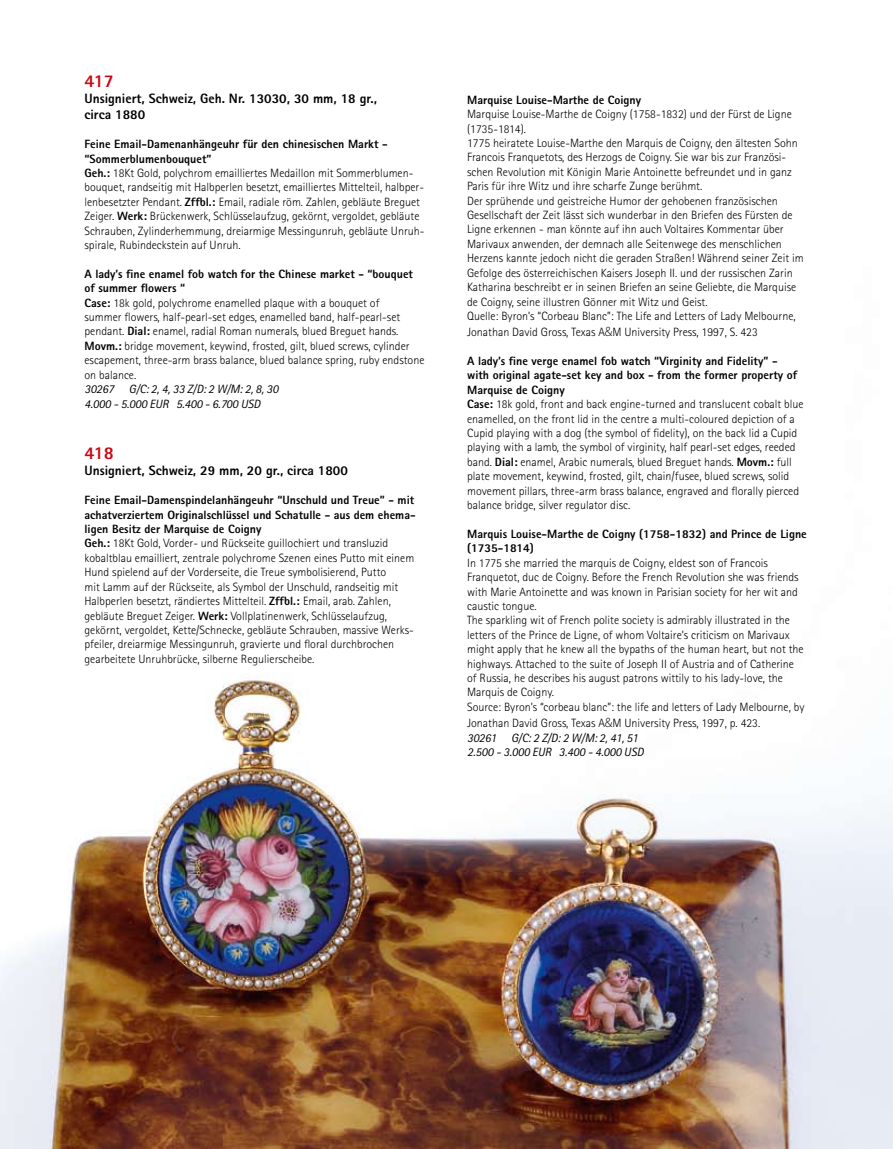
<style>
.page{position:relative;width:893px;height:1149px;background:#fff}
.page>*{position:absolute;margin:0;border:0;box-sizing:border-box;transform-origin:0 0}
.t1{font:800 18px "Rotis Sans Serif";letter-spacing:-.02em;color:#cc0615}
.t2{font:800 13.5px/16.2px "Rotis Sans Serif";color:#000}
.t3{font:300 12px/14.4px "Rotis Sans Serif";color:#000}
.t4{font:italic 12px/14.4px "Rotis Sans Serif";color:#000}
.t5{font:800 12px/14.4px "Rotis Sans Serif";color:#000}
.s1{font-weight:800}
.s2{font-family:"Myriad Pro";font-size:13.5px}
.s3{font-weight:300;font-style:normal}
.s4{font-family:"Myriad Pro";font-weight:300;font-style:normal;font-size:13.5px}
</style>
<div class="page">
<img style="left:0;top:674px;width:893px;height:474px">
<h1 class="t1" style="left:84px;top:69px;width:31px">417</h1>
<p class="t2" style="left:84px;top:90px;width:294px">Unsigniert, Schweiz, Geh. Nr. 13030, 30 mm, 18 gr., circa 1880</p>
<p class="t3" style="left:84px;top:137px;width:341px"><span class="s1">Feine Email-Damenanhängeuhr für den chinesischen Markt - “Sommerblumenbouquet”<br>Geh.:</span> 18Kt Gold, polychrom emailliertes Medaillon mit Sommerblumen&shy;bouquet, randseitig mit Halbperlen besetzt, emailliertes Mittelteil, halbper&shy;lenbesetzter Pendant. <span class="s1">Zffbl.:</span> Email, radiale röm. Zahlen, gebläute Breguet Zeiger. <span class="s1">Werk:</span> Brückenwerk, Schlüsselaufzug, gekörnt, vergoldet, gebläute Schrauben, Zylinderhemmung, dreiarmige Messingunruh, gebläute Unruh&shy;spirale, Rubindeckstein auf Unruh.</p>
<p class="t3" style="left:84px;top:266px;width:341px"><span class="s1">A lady’s fine enamel fob watch for the Chinese market - “bouquet of summer flowers “<br>Case:</span> 18k gold, polychrome enamelled plaque with a bouquet of<br>summer flowers, half-pearl-set edges, enamelled band, half-pearl-set pendant. <span class="s1">Dial:</span> enamel, radial Roman numerals, blued Breguet hands.<br><span class="s1">Movm.:</span> bridge movement, keywind, frosted, gilt, blued screws, cylinder escapement, three-arm brass balance, blued balance spring, ruby endstone on balance.</p>
<p class="t4" style="left:84px;top:382px;width:196px">30267 G/C: 2, 4, 33 Z/D: 2 W/M: 2, 8, 30<br>4.000 - 5.000 EUR 5.400 - 6.700 USD</p>
<h1 class="t1" style="left:84px;top:441px;width:31px">418</h1>
<p class="t2" style="left:84px;top:462px;width:265px">Unsigniert, Schweiz, 29 mm, 20 gr., circa 1800</p>
<p class="t3" style="left:84px;top:493px;width:333px"><span class="s1">Feine Email-Damenspindelanhängeuhr “Unschuld und Treue” - mit achatverziertem Originalschlüssel und Schatulle - aus dem ehema&shy;ligen Besitz der Marquise de Coigny<br>Geh.:</span> 18Kt Gold, Vorder- und Rückseite guillochiert und transluzid kobaltblau emailliert, zentrale polychrome Szenen eines Putto mit einem Hund spielend auf der Vorderseite, die Treue symbolisierend, Putto<br>mit Lamm auf der Rückseite, als Symbol der Unschuld, randseitig mit Halbperlen besetzt, rändiertes Mittelteil. <span class="s1">Zffbl.:</span> Email, arab. Zahlen, gebläute Breguet Zeiger. <span class="s1">Werk:</span> Vollplatinenwerk, Schlüsselaufzug, gekörnt, vergoldet, Kette/Schnecke, gebläute Schrauben, massive Werks&shy;pfeiler, dreiarmige Messingunruh, gravierte und floral durchbrochen gearbeitete Unruhbrücke, silberne Regulierscheibe.</p>
<p class="t5" style="left:467px;top:92px;width:175px">Marquise Louise-Marthe de Coigny</p>
<p class="t3" style="left:467px;top:107px;width:338px">Marquise Louise-Marthe de Coigny (1758-1832) und der Fürst de Ligne (1735-1814).<br>1775 heiratete Louise-Marthe den Marquis de Coigny, den ältesten Sohn Francois Franquetots, des Herzogs de Coigny. Sie war bis zur Französi&shy;schen Revolution mit Königin Marie Antoinette befreundet und in ganz Paris für ihre Witz und ihre scharfe Zunge berühmt.<br>Der sprühende und geistreiche Humor der gehobenen französischen Gesellschaft der Zeit lässt sich wunderbar in den Briefen des Fürsten de Ligne erkennen - man könnte auf ihn auch Voltaires Kommentar über Marivaux anwenden, der demnach alle Seitenwege des menschlichen Herzens kannte jedoch nicht die geraden Straßen! Während seiner Zeit im Gefolge des österreichischen Kaisers Joseph II. und der russischen Zarin Katharina beschreibt er in seinen Briefen an seine Geliebte, die Marquise de Coigny, seine illustren Gönner mit Witz und Geist.<br>Quelle: Byron’s “Corbeau Blanc”: The Life and Letters of Lady Melbourne,</p>
<p class="t3" style="left:467px;top:325px;width:292px">Jonathan David Gross, Texas A<span class="s2">&amp;</span>M University Press, 1997, S. 423</p>
<p class="t3" style="left:467px;top:353px;width:338px"><span class="s1">A lady’s fine verge enamel fob watch “Virginity and Fidelity” -<br>with original agate-set key and box - from the former property of Marquise de Coigny<br>Case:</span> 18k gold, front and back engine-turned and translucent cobalt blue enamelled, on the front lid in the centre a multi-coloured depiction of a Cupid playing with a dog (the symbol of fidelity), on the back lid a Cupid playing with a lamb, the symbol of virginity, half pearl-set edges, reeded band. <span class="s1">Dial:</span> enamel, Arabic numerals, blued Breguet hands. <span class="s1">Movm.:</span> full plate movement, keywind, frosted, gilt, chain/fusee, blued screws, solid movement pillars, three-arm brass balance, engraved and florally pierced balance bridge, silver regulator disc.</p>
<p class="t5" style="left:467px;top:526px;width:341px">Marquis Louise-Marthe de Coigny (1758-1832) and Prince de Ligne (1735-1814)</p>
<p class="t3" style="left:467px;top:555px;width:339px">In 1775 she married the marquis de Coigny, eldest son of Francois Franquetot, duc de Coigny. Before the French Revolution she was friends with Marie Antoinette and was known in Parisian society for her wit and caustic tongue.<br>The sparkling wit of French polite society is admirably illustrated in the letters of the Prince de Ligne, of whom Voltaire’s criticism on Marivaux might apply that he knew all the bypaths of the human heart, but not the highways. Attached to the suite of Joseph II of Austria and of Catherine of Russia, he describes his august patrons wittily to his lady-love, the Marquis de Coigny.<br>Source: Byron’s “corbeau blanc”: the life and letters of Lady Melbourne, by</p>
<p class="t4" style="left:467px;top:715px;width:295px"><span class="s3">Jonathan David Gross, Texas A</span><span class="s4">&amp;</span><span class="s3">M University Press, 1997, p. 423.<br></span>30261 G/C: 2 Z/D: 2 W/M: 2, 41, 51<br>2.500 - 3.000 EUR 3.400 - 4.000 USD</p>
</div>
